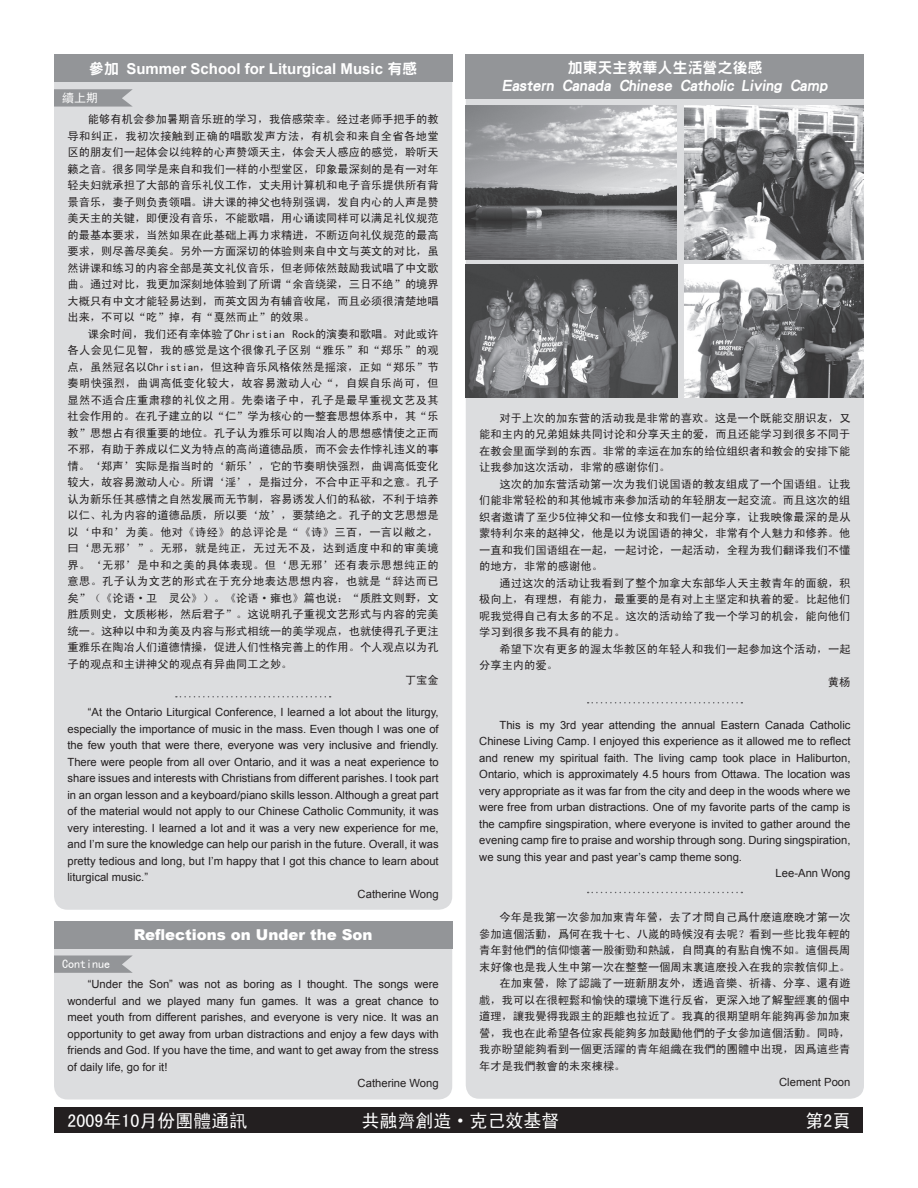
<style>
.page{position:relative;width:918px;height:1188px;background:#fff}
.page>*{position:absolute;margin:0;border:0;box-sizing:border-box;transform-origin:0 0}
.t1{font:18px "Sim Hei";color:#fff}
.t2{font:800 15px/18px "Han Wang Hei";color:#fff;text-align:center}
.t3{font:700 15px "Arial";color:#fff}
.t4{font:900 15px "Arial";color:#fff}
.t5{font:12px "Sim Hei";color:#fff}
.t6{font:11.25px/16.5px "Sim Hei";color:#231f20;text-align:justify}
.t7{font:11.25px "Arial";color:#231f20}
.t8{font:11.25px "Sim Hei";letter-spacing:.03em;color:#231f20}
.s1{font-family:"Han Wang Hei";font-weight:800}
</style>
<div class="page">
<div style="left:54px;top:60px;width:398px;height:850px;background:#dcdddf;border-radius:14px"></div>
<div style="left:55px;top:1108px;width:808px;height:25px;background:#231f20"></div>
<svg style="left:176px;top:696px;width:155px;height:2px"></svg>
<svg style="left:54px;top:89px;width:79px;height:18px"></svg>
<div style="left:54px;top:54px;width:398px;height:28px;background:#939598"></div>
<div style="left:54px;top:927px;width:398px;height:173px;background:#dcdddf;border-radius:14px"></div>
<div style="left:54px;top:921px;width:398px;height:28px;background:#939598"></div>
<svg style="left:54px;top:956px;width:79px;height:17px"></svg>
<div style="left:466px;top:60px;width:398px;height:1039px;background:#dcdddf;border-radius:14px"></div>
<div style="left:466px;top:54px;width:398px;height:45px;background:#939598"></div>
<svg style="left:588px;top:892px;width:154px;height:1px"></svg>
<svg style="left:588px;top:702px;width:154px;height:2px"></svg>
<img style="left:684px;top:105px;width:180px;height:155px">
<img style="left:684px;top:265px;width:180px;height:133px">
<img style="left:466px;top:265px;width:211px;height:133px">
<img style="left:466px;top:105px;width:210px;height:155px">
<h2 class="t3" style="left:89px;top:59px;width:330px"><span class="s1">參加</span> Summer School for Liturgical Music <span class="s1">有感</span></h2>
<p class="t5" style="left:62px;top:92px;width:37px">續上期</p>
<p class="t6" style="left:68px;top:111px;width:373px;text-indent:20px">能够有机会参加暑期音乐班的学习，我倍感荣幸。经过老师手把手的教导和纠正，我初次接触到正确的唱歌发声方法，有机会和来自全省各地堂区的朋友们一起体会以纯粹的心声赞颂天主，体会天人感应的感觉，聆听天籁之音。很多同学是来自和我们一样的小型堂区，印象最深刻的是有一对年轻夫妇就承担了大部的音乐礼仪工作，丈夫用计算机和电子音乐提供所有背景音乐，妻子则负责领唱。讲大课的神父也特别强调，发自内心的人声是赞美天主的关键，即便没有音乐，不能歌唱，用心诵读同样可以满足礼仪规范的最基本要求，当然如果在此基础上再力求精进，不断迈向礼仪规范的最高要求，则尽善尽美矣。另外一方面深切的体验则来自中文与英文的对比，虽然讲课和练习的内容全部是英文礼仪音乐，但老师依然鼓励我试唱了中文歌曲。通过对比，我更加深刻地体验到了所谓“余音绕梁，三日不绝”的境界大概只有中文才能轻易达到，而英文因为有辅音收尾，而且必须很清楚地唱出来，不可以“吃”掉，有“戛然而止”的效果。</p>
<p class="t6" style="left:88px;top:325px;width:352px">课余时间，我们还有幸体验了Christian Rock的演奏和歌唱。对此或许</p>
<p class="t8" style="left:68px;top:345px;width:373px">各人会见仁见智，我的感觉是这个很像孔子区别“雅乐”和“郑乐”的观</p>
<p class="t6" style="left:68px;top:358px;width:373px">点，虽然冠名以Christian，但这种音乐风格依然是摇滚，正如“郑乐”节</p>
<p class="t8" style="left:68px;top:378px;width:373px">奏明快强烈，曲调高低变化较大，故容易激动人心“，自娱自乐尚可，但</p>
<p class="t8" style="left:68px;top:394px;width:373px">显然不适合庄重肃穆的礼仪之用。先秦诸子中，孔子是最早重视文艺及其</p>
<p class="t6" style="left:68px;top:408px;width:373px">社会作用的。在孔子建立的以“仁”学为核心的一整套思想体系中，其“乐</p>
<p class="t6" style="left:68px;top:424px;width:373px">教”思想占有很重要的地位。孔子认为雅乐可以陶冶人的思想感情使之正而</p>
<p class="t6" style="left:68px;top:441px;width:373px">不邪，有助于养成以仁义为特点的高尚道德品质，而不会去作悖礼违义的事</p>
<p class="t6" style="left:68px;top:457px;width:373px">情。‘郑声’实际是指当时的‘新乐’，它的节奏明快强烈，曲调高低变化</p>
<p class="t6" style="left:68px;top:474px;width:373px">较大，故容易激动人心。所谓‘淫’，是指过分，不合中正平和之意。孔子</p>
<p class="t6" style="left:68px;top:490px;width:373px">认为新乐任其感情之自然发展而无节制，容易诱发人们的私欲，不利于培养</p>
<p class="t6" style="left:68px;top:507px;width:373px">以仁、礼为内容的道德品质，所以要‘放’，要禁绝之。孔子的文艺思想是</p>
<p class="t8" style="left:68px;top:526px;width:373px">以‘中和’为美。他对《诗经》的总评论是“《诗》三百，一言以敝之，</p>
<p class="t8" style="left:68px;top:543px;width:373px">曰‘思无邪’”。无邪，就是纯正，无过无不及，达到适度中和的审美境</p>
<p class="t8" style="left:68px;top:559px;width:373px">界。‘无邪’是中和之美的具体表现。但‘思无邪’还有表示思想纯正的</p>
<p class="t8" style="left:68px;top:576px;width:373px">意思。孔子认为文艺的形式在于充分地表达思想内容，也就是“辞达而已</p>
<p class="t6" style="left:68px;top:589px;width:373px">矣”（《论语·卫 灵公》）。《论语·雍也》篇也说：“质胜文则野，文</p>
<p class="t6" style="left:68px;top:606px;width:373px">胜质则史，文质彬彬，然后君子”。这说明孔子重视文艺形式与内容的完美</p>
<p class="t6" style="left:68px;top:622px;width:373px">统一。这种以中和为美及内容与形式相统一的美学观点，也就使得孔子更注</p>
<p class="t6" style="left:68px;top:639px;width:373px">重雅乐在陶冶人们道德情操，促进人们性格完善上的作用。个人观点以为孔</p>
<p class="t6" style="left:68px;top:655px;width:226px">子的观点和主讲神父的观点有异曲同工之妙。</p>
<p class="t6" style="left:405px;top:672px;width:35px">丁宝金</p>
<p class="t7" style="left:88px;top:705px;width:352px">“At the Ontario Liturgical Conference, I learned a lot about the liturgy,</p>
<p class="t7" style="left:68px;top:721px;width:373px">especially the importance of music in the mass. Even though I was one of</p>
<p class="t7" style="left:68px;top:738px;width:373px">the few youth that were there, everyone was very inclusive and friendly.</p>
<p class="t7" style="left:68px;top:754px;width:373px">There were people from all over Ontario, and it was a neat experience to</p>
<p class="t7" style="left:68px;top:771px;width:373px">share issues and interests with Christians from different parishes. I took part</p>
<p class="t7" style="left:68px;top:787px;width:373px">in an organ lesson and a keyboard/piano skills lesson. Although a great part</p>
<p class="t7" style="left:68px;top:804px;width:373px">of the material would not apply to our Chinese Catholic Community, it was</p>
<p class="t7" style="left:68px;top:820px;width:373px">very interesting. I learned a lot and it was a very new experience for me,</p>
<p class="t7" style="left:68px;top:837px;width:373px">and I’m sure the knowledge can help our parish in the future. Overall, it was</p>
<p class="t7" style="left:68px;top:853px;width:373px">pretty tedious and long, but I’m happy that I got this chance to learn about</p>
<p class="t7" style="left:68px;top:870px;width:82px">liturgical music.”</p>
<p class="t7" style="left:358px;top:886px;width:83px">Catherine Wong</p>
<p class="t5" style="left:62px;top:958px;width:49px">Continue</p>
<h2 class="t4" style="left:134px;top:924px;width:240px">Reflections on Under the Son</h2>
<p class="t7" style="left:88px;top:977px;width:352px">“Under the Son” was not as boring as I thought. The songs were</p>
<p class="t7" style="left:68px;top:994px;width:373px">wonderful and we played many fun games. It was a great chance to</p>
<p class="t7" style="left:68px;top:1010px;width:373px">meet youth from different parishes, and everyone is very nice. It was an</p>
<p class="t7" style="left:68px;top:1027px;width:373px">opportunity to get away from urban distractions and enjoy a few days with</p>
<p class="t7" style="left:68px;top:1043px;width:373px">friends and God. If you have the time, and want to get away from the stress</p>
<p class="t7" style="left:68px;top:1060px;width:102px">of daily life, go for it!</p>
<p class="t7" style="left:358px;top:1076px;width:83px">Catherine Wong</p>
<h2 class="t2" style="left:502px;top:59px;width:329px">加東天主教華人生活營之後感<br>Eastern Canada Chinese Catholic Living Camp</h2>
<p class="t6" style="left:479px;top:409px;width:373px;text-indent:20px">对于上次的加东营的活动我是非常的喜欢。这是一个既能交朋识友，又能和主内的兄弟姐妹共同讨论和分享天主的爱，而且还能学习到很多不同于在教会里面学到的东西。非常的幸运在加东的给位组织者和教会的安排下能让我参加这次活动，非常的感谢你们。</p>
<p class="t6" style="left:479px;top:475px;width:373px;text-indent:20px">这次的加东营活动第一次为我们说国语的教友组成了一个国语组。让我们能非常轻松的和其他城市来参加活动的年轻朋友一起交流。而且这次的组织者邀请了至少5位神父和一位修女和我们一起分享，让我映像最深的是从蒙特利尔来的赵神父，他是以为说国语的神父，非常有个人魅力和修养。他一直和我们国语组在一起，一起讨论，一起活动，全程为我们翻译我们不懂的地方，非常的感谢他。</p>
<p class="t6" style="left:479px;top:574px;width:373px;text-indent:20px">通过这次的活动让我看到了整个加拿大东部华人天主教青年的面貌，积极向上，有理想，有能力，最重要的是有对上主坚定和执着的爱。比起他们呢我觉得自己有太多的不足。这次的活动给了我一个学习的机会，能向他们学习到很多我不具有的能力。</p>
<p class="t6" style="left:499px;top:640px;width:353px">希望下次有更多的渥太华教区的年轻人和我们一起参加这个活动，一起</p>
<p class="t6" style="left:479px;top:657px;width:80px">分享主内的爱。</p>
<p class="t6" style="left:828px;top:673px;width:24px">黄杨</p>
<p class="t7" style="left:500px;top:718px;width:352px">This is my 3rd year attending the annual Eastern Canada Catholic</p>
<p class="t7" style="left:479px;top:734px;width:373px">Chinese Living Camp. I enjoyed this experience as it allowed me to reflect</p>
<p class="t7" style="left:479px;top:751px;width:373px">and renew my spiritual faith. The living camp took place in Haliburton,</p>
<p class="t7" style="left:479px;top:767px;width:373px">Ontario, which is approximately 4.5 hours from Ottawa. The location was</p>
<p class="t7" style="left:479px;top:784px;width:373px">very appropriate as it was far from the city and deep in the woods where we</p>
<p class="t7" style="left:479px;top:800px;width:373px">were free from urban distractions. One of my favorite parts of the camp is</p>
<p class="t7" style="left:479px;top:817px;width:373px">the campfire singspiration, where everyone is invited to gather around the</p>
<p class="t7" style="left:479px;top:833px;width:373px">evening camp fire to praise and worship through song. During singspiration,</p>
<p class="t7" style="left:479px;top:850px;width:264px">we sung this year and past year’s camp theme song.</p>
<p class="t7" style="left:776px;top:866px;width:76px">Lee-Ann Wong</p>
<p class="t6" style="left:500px;top:909px;width:353px">今年是我第一次參加加東青年營，去了才問自己爲什麽這麽晚才第一次</p>
<p class="t6" style="left:479px;top:925px;width:373px">參加這個活動，爲何在我十七、八嵗的時候沒有去呢？看到一些比我年輕的</p>
<p class="t6" style="left:479px;top:942px;width:373px">青年對他們的信仰懷著一股衝勁和熱誠，自問真的有點自愧不如。這個長周</p>
<p class="t6" style="left:479px;top:958px;width:373px">末好像也是我人生中第一次在整整一個周末裏這麽投入在我的宗教信仰上。</p>
<p class="t6" style="left:500px;top:975px;width:353px">在加東營，除了認識了一班新朋友外，透過音樂、祈禱、分享、還有遊</p>
<p class="t6" style="left:479px;top:991px;width:373px">戲，我可以在很輕鬆和愉快的環境下進行反省，更深入地了解聖經裏的個中</p>
<p class="t6" style="left:479px;top:1008px;width:373px">道理，讓我覺得我跟主的距離也拉近了。我真的很期望明年能夠再參加加東</p>
<p class="t6" style="left:479px;top:1024px;width:373px">營，我也在此希望各位家長能夠多加鼓勵他們的子女參加這個活動。同時，</p>
<p class="t6" style="left:479px;top:1041px;width:373px">我亦盼望能夠看到一個更活躍的青年組織在我們的團體中出現，因爲這些青</p>
<p class="t6" style="left:479px;top:1057px;width:148px">年才是我們教會的未來棟樑。</p>
<p class="t7" style="left:779px;top:1075px;width:73px">Clement Poon</p>
<h1 class="t1" style="left:68px;top:1111px;width:181px">2009年10月份團體通訊</h1>
<h1 class="t1" style="left:361px;top:1111px;width:199px">共融齊創造·克己效基督</h1>
<h1 class="t1" style="left:805px;top:1111px;width:46px">第頁</h1>
</div>
